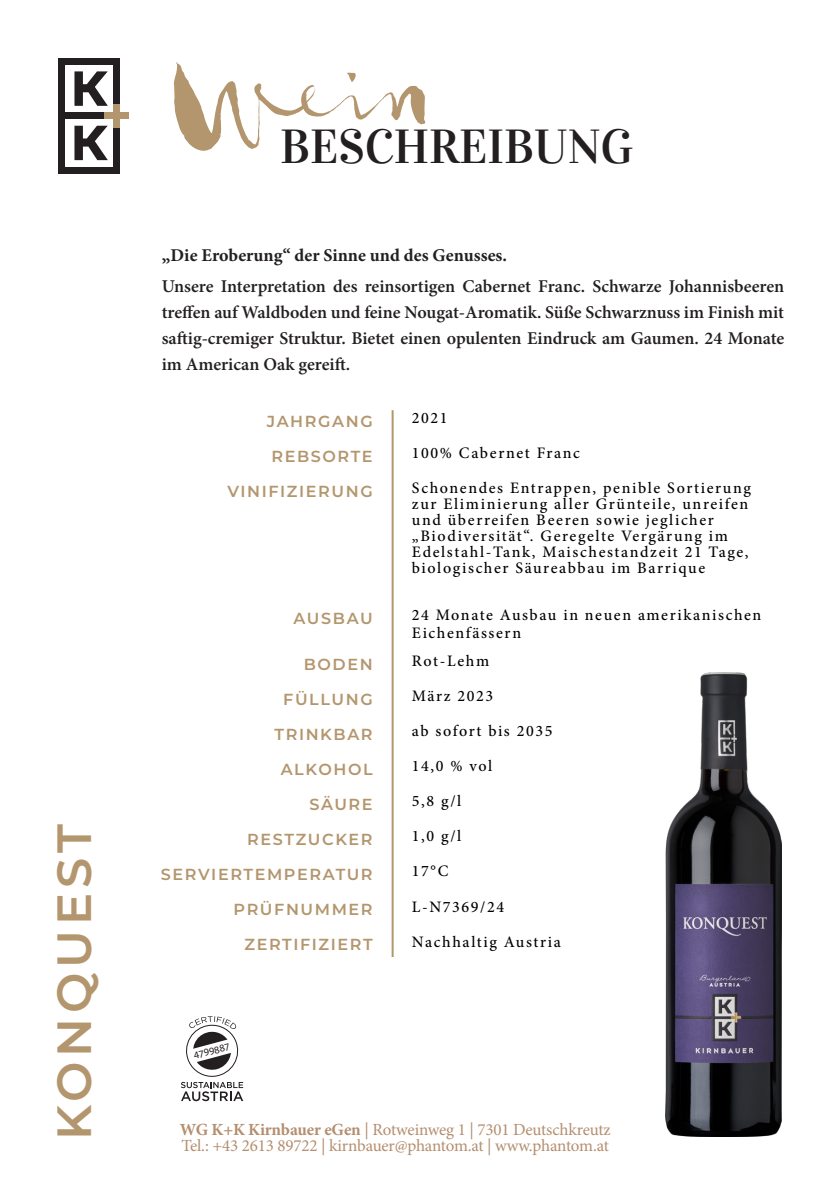
<style>
.page{position:relative;width:840px;height:1191px;background:#fff}
.page>*{position:absolute;margin:0;border:0;box-sizing:border-box;transform-origin:0 0}
.t1{font:114px "Gloss Drop";color:#b3966e}
.t2{font:48px "Vidaloka";color:#231f20}
.t3{font:600 48px "Montserrat";letter-spacing:.1em;color:#b3966e}
.t4{font:600 18px/26px "Minion Pro";color:#231f20;text-align:justify}
.t5{font:700 18px "Minion Pro";color:#231f20}
.t6{font:17px/16px "Minion Pro";letter-spacing:-.01em;color:#b48e6f}
.t7{font:500 16px/16px "Minion Pro";letter-spacing:.1em;color:#000}
.t8{font:600 16px "Montserrat";letter-spacing:.1em;color:#b3966e}
.t9{font:10.4px "Gotham";color:#231f20}
.s1{font-weight:700}
</style>
<div class="page">
<div style="left:113px;top:104px;width:7px;height:24px;background:#b3966e"></div>
<div style="left:62px;top:112px;width:42px;height:7px;background:#231f20"></div>
<div style="left:104px;top:112px;width:24px;height:7px;background:#b3966e"></div>
<svg style="left:74px;top:126px;width:34px;height:34px"></svg>
<svg style="left:74px;top:71px;width:34px;height:35px"></svg>
<div style="left:59px;top:58px;width:61px;height:7px;background:#231f20"></div>
<div style="left:59px;top:167px;width:61px;height:6px;background:#231f20"></div>
<div style="left:113px;top:58px;width:7px;height:46px;background:#231f20"></div>
<div style="left:59px;top:58px;width:6px;height:115px;background:#231f20"></div>
<div style="left:113px;top:128px;width:7px;height:45px;background:#231f20"></div>
<hr style="left:391px;top:410px;width:2px;height:547px;background:#b3966e">
<img style="left:665px;top:672px;width:115px;height:464px">
<svg style="left:181px;top:1016px;width:62px;height:85px"></svg>
<p class="t3" style="left:40px;top:1140px;width:317px;rotate:-90deg">KONQUEST</p>
<p class="t1" style="left:164px;top:39px;width:270px;rotate:-3deg">Wein</p>
<p class="t2" style="left:280px;top:118px;width:354px">BESCHREIBUNG</p>
<p class="t5" style="left:162px;top:242px;width:346px">„Die Eroberung“ der Sinne und des Genusses.</p>
<p class="t4" style="left:162px;top:273px;width:623px">Unsere Interpretation des reinsortigen Cabernet Franc. Schwarze Johannisbeeren treffen auf Waldboden und feine Nougat-Aromatik. Süße Schwarznuss im Finish mit saftig-cremiger Struktur. Bietet einen opulenten Eindruck am Gaumen. 24 Monate im American Oak gereift.</p>
<p class="t8" style="left:267px;top:409px;width:107px">JAHRGANG</p>
<p class="t7" style="left:411px;top:410px;width:37px">2021</p>
<p class="t7" style="left:411px;top:445px;width:169px">100% Cabernet Franc</p>
<p class="t7" style="left:411px;top:480px;width:340px">Schonendes Entrappen, penible Sortierung zur Eliminierung aller Grünteile, unreifen und überreifen Beeren sowie jeglicher „Biodiversität“. Geregelte Vergärung im Edelstahl-Tank, Maischestandzeit 21 Tage, biologischer Säureabbau im Barrique</p>
<p class="t7" style="left:411px;top:606px;width:351px;line-height:18px">24 Monate Ausbau in neuen amerikanischen<br>Eichenfässern</p>
<p class="t7" style="left:411px;top:653px;width:79px">Rot-Lehm</p>
<p class="t7" style="left:411px;top:688px;width:83px">März 2023</p>
<p class="t7" style="left:411px;top:723px;width:142px">ab sofort bis 2035</p>
<p class="t7" style="left:411px;top:758px;width:82px">14,0 % vol</p>
<p class="t7" style="left:411px;top:793px;width:51px">5,8 g/l</p>
<p class="t7" style="left:411px;top:828px;width:51px">1,0 g/l</p>
<p class="t7" style="left:411px;top:863px;width:38px">17°C</p>
<p class="t8" style="left:271px;top:445px;width:103px">REBSORTE</p>
<p class="t8" style="left:227px;top:480px;width:147px">VINIFIZIERUNG</p>
<p class="t8" style="left:293px;top:607px;width:80px">AUSBAU</p>
<p class="t8" style="left:303px;top:652px;width:70px">BODEN</p>
<p class="t8" style="left:283px;top:688px;width:91px">FÜLLUNG</p>
<p class="t8" style="left:274px;top:723px;width:100px">TRINKBAR</p>
<p class="t8" style="left:280px;top:758px;width:93px">ALKOHOL</p>
<p class="t8" style="left:309px;top:793px;width:65px">SÄURE</p>
<p class="t8" style="left:247px;top:828px;width:127px">RESTZUCKER</p>
<p class="t8" style="left:161px;top:863px;width:213px">SERVIERTEMPERATUR</p>
<p class="t8" style="left:233px;top:898px;width:140px">PRÜFNUMMER</p>
<p class="t8" style="left:244px;top:933px;width:130px">ZERTIFIZIERT</p>
<p class="t9" style="left:192px;top:1049px;width:39px;rotate:-15deg">4799887</p>
<p class="t7" style="left:411px;top:898px;width:94px">L-N7369/24</p>
<p class="t7" style="left:411px;top:933px;width:150px">Nachhaltig Austria</p>
<p class="t6" style="left:180px;top:1122px;width:432px"><span class="s1">WG K+K Kirnbauer eGen</span> | Rotweinweg 1 | 7301 Deutschkreutz<br>Tel.: +43 2613 89722 | kirnbauer@phantom.at | www.phantom.at</p>
</div>
